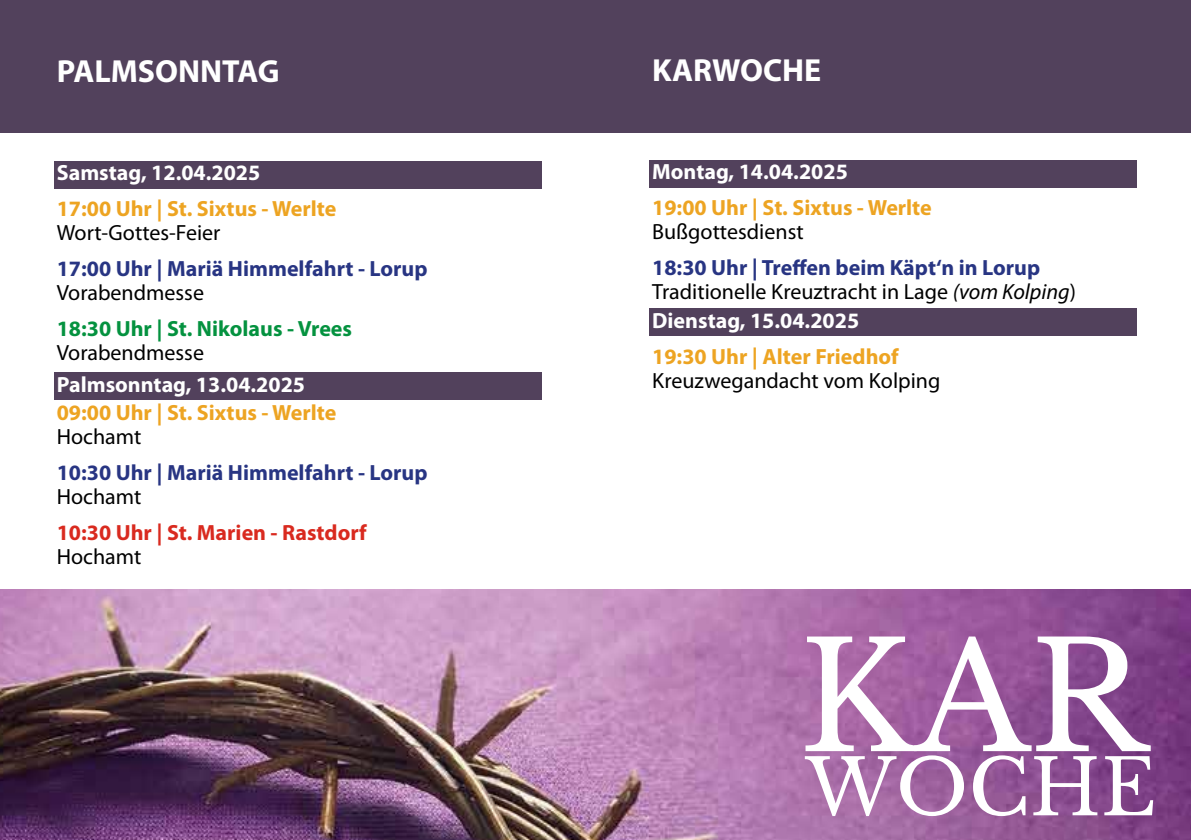
<style>
.page{position:relative;width:1191px;height:840px;background:#fff}
.page>*{position:absolute;margin:0;border:0;box-sizing:border-box;transform-origin:0 0}
.t1{font:148.6px "Libre Baskerville";color:#fff}
.t2{font:76.8px "Libre Baskerville";color:#fff}
.t3{font:700 32px "Myriad Pro";color:#fff}
.t4{font:700 22px/24px "Myriad Pro";color:#283583}
.t5{font:22px "Myriad Pro";color:#000}
.t6{font:700 22px "Myriad Pro";color:#eda422}
.t7{font:700 22px "Myriad Pro";color:#fff}
.t8{font:700 22px "Myriad Pro";color:#d92a1f}
.t9{font:700 22px "Myriad Pro";color:#04923f}
.s1{font-weight:400;color:#000}
.s2{font-weight:400;font-style:italic;color:#000}
</style>
<div class="page">
<div style="left:595px;top:0;width:596px;height:133px;background:#52415c"></div>
<div style="left:0;top:0;width:595px;height:133px;background:#52415c"></div>
<div style="left:54px;top:161px;width:487px;height:27px;background:#52415c"></div>
<div style="left:54px;top:372px;width:487px;height:28px;background:#52415c"></div>
<div style="left:649px;top:160px;width:488px;height:27px;background:#52415c"></div>
<div style="left:649px;top:308px;width:488px;height:28px;background:#52415c"></div>
<img style="left:0;top:589px;width:1191px;height:250px">
<h3 class="t3" style="left:57px;top:50px;width:224px">PALMSONNTAG</h3>
<p class="t7" style="left:57px;top:158px;width:205px">Samstag, 12.04.2025</p>
<p class="t6" style="left:57px;top:194px;width:281px">17:00 Uhr | St. Sixtus - Werlte</p>
<p class="t5" style="left:57px;top:219px;width:165px">Wort-Gottes-Feier</p>
<p class="t4" style="left:57px;top:255px;width:372px">17:00 Uhr | Mariä Himmelfahrt - Lorup</p>
<p class="t5" style="left:57px;top:279px;width:149px">Vorabendmesse</p>
<p class="t9" style="left:57px;top:314px;width:297px">18:30 Uhr | St. Nikolaus - Vrees</p>
<p class="t5" style="left:57px;top:339px;width:149px">Vorabendmesse</p>
<p class="t7" style="left:57px;top:369px;width:250px">Palmsonntag, 13.04.2025</p>
<p class="t6" style="left:57px;top:398px;width:281px">09:00 Uhr | St. Sixtus - Werlte</p>
<p class="t5" style="left:57px;top:423px;width:86px">Hochamt</p>
<p class="t4" style="left:57px;top:459px;width:372px">10:30 Uhr | Mariä Himmelfahrt - Lorup</p>
<p class="t5" style="left:57px;top:483px;width:86px">Hochamt</p>
<p class="t8" style="left:57px;top:518px;width:311px">10:30 Uhr | St. Marien - Rastdorf</p>
<p class="t5" style="left:57px;top:543px;width:86px">Hochamt</p>
<h3 class="t3" style="left:652px;top:49px;width:171px">KARWOCHE</h3>
<p class="t7" style="left:652px;top:157px;width:197px">Montag, 14.04.2025</p>
<p class="t6" style="left:652px;top:193px;width:281px">19:00 Uhr | St. Sixtus - Werlte</p>
<p class="t5" style="left:652px;top:217px;width:153px">Bußgottesdienst</p>
<p class="t4" style="left:652px;top:254px;width:425px">18:30 Uhr | Treffen beim Käpt‘n in Lorup<br><span class="s1">Traditionelle Kreuztracht in Lage</span> <span class="s2">(vom Kolping</span><span class="s1">)</span></p>
<p class="t7" style="left:652px;top:305px;width:208px">Dienstag, 15.04.2025</p>
<p class="t6" style="left:652px;top:342px;width:248px">19:30 Uhr | Alter Friedhof</p>
<p class="t5" style="left:652px;top:367px;width:290px">Kreuzwegandacht vom Kolping</p>
<h1 class="t1" style="left:799px;top:606px;width:349px">KAR</h1>
<h2 class="t2" style="left:805px;top:740px;width:352px">WOCHE</h2>
</div>
